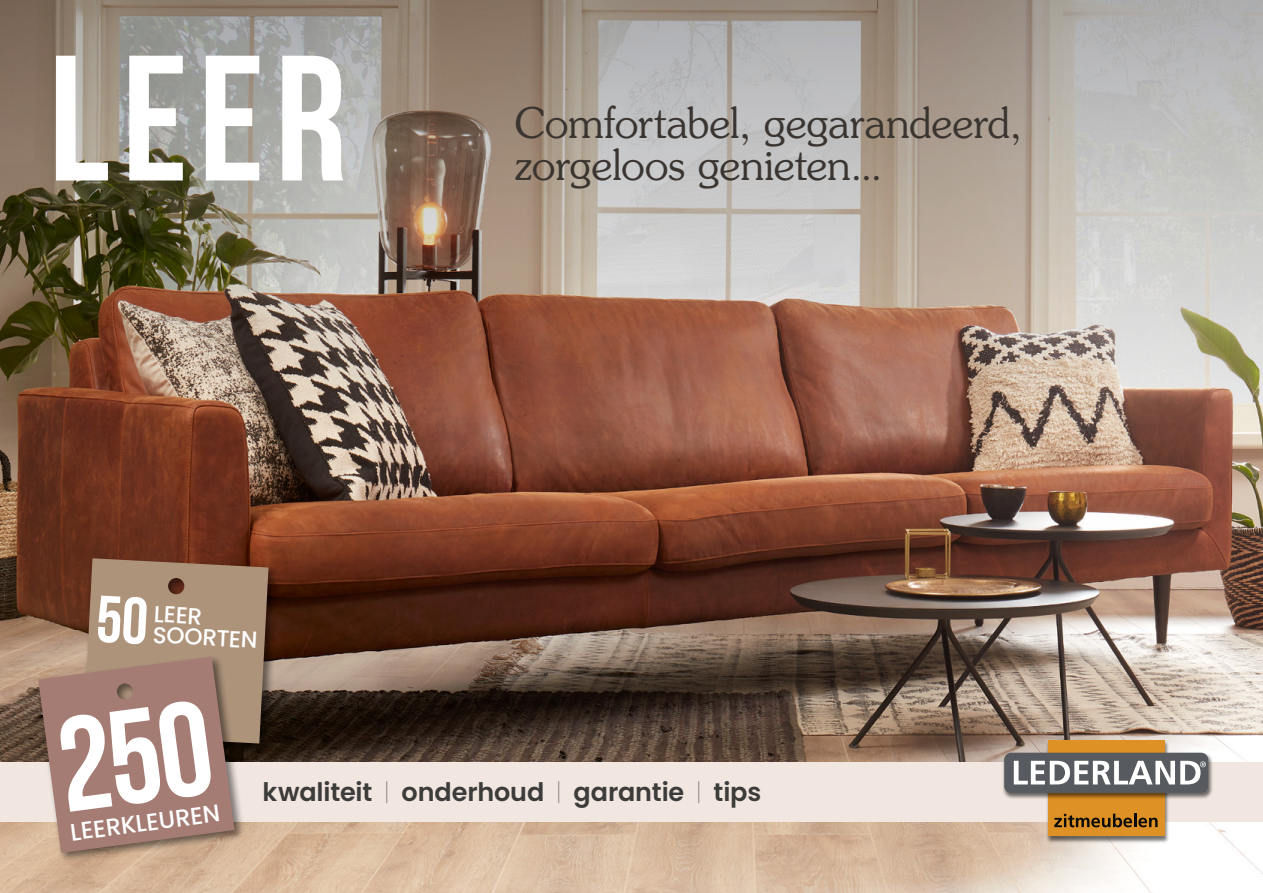
<style>
.page{position:relative;width:1263px;height:893px;background:#fff}
.page>*{position:absolute;margin:0;border:0;box-sizing:border-box;transform-origin:0 0}
.t1{font:700 178.35px "Bebas Neue";color:#fff}
.t2{font:300 42.15px/42.5px "Souvenir";letter-spacing:-.01em;color:#3a3531}
.t3{font:600 25.5px "Poppins";letter-spacing:-.005em;color:#3c3c3b}
.t4{font:500 24px "Poppins";color:#fff}
.t5{font:500 23.1px/20.7px "Poppins";color:#fff}
.s1{font-weight:100}
</style>
<div class="page">
<img style="left:0;top:432px;width:1263px;height:461px">
<img style="left:0;top:0;width:1263px;height:432px">
<div style="left:0;top:762px;width:1263px;height:59px;background:#f1e6e0"></div>
<div style="left:81px;top:556px;width:199px;height:199px;background:#000;opacity:.5"></div>
<div style="left:36px;top:654px;width:209px;height:210px;background:#000;opacity:.5"></div>
<img style="left:1045px;top:739px;width:125px;height:105px">
<div style="left:1048px;top:740px;width:116px;height:96px;background:#de9124"></div>
<img style="left:1001px;top:751px;width:213px;height:50px">
<div style="left:1004px;top:753px;width:204px;height:40px;background:#575b5f;border-radius:7px"></div>
<svg style="left:1014px;top:761px;width:192px;height:23px"></svg>
<svg style="left:1054px;top:814px;width:103px;height:13px"></svg>
<svg style="left:38px;top:558px;width:230px;height:295px;background:#a48273"></svg>
<h1 class="t1" style="left:49px;top:21px;width:299px">LEER</h1>
<p class="t5" style="left:154px;top:603px;width:106px;rotate:3deg">LEER<br>SOORTEN</p>
<p class="t2" style="left:514px;top:102px;width:509px">Comfortabel, gegarandeerd, zorgeloos genieten...</p>
<p class="t4" style="left:69px;top:819px;width:152px;rotate:-8deg">LEERKLEUREN</p>
<p class="t3" style="left:263px;top:778px;width:500px">kwaliteit <span class="s1">|</span> onderhoud <span class="s1">|</span> garantie <span class="s1">|</span> tips</p>
</div>
